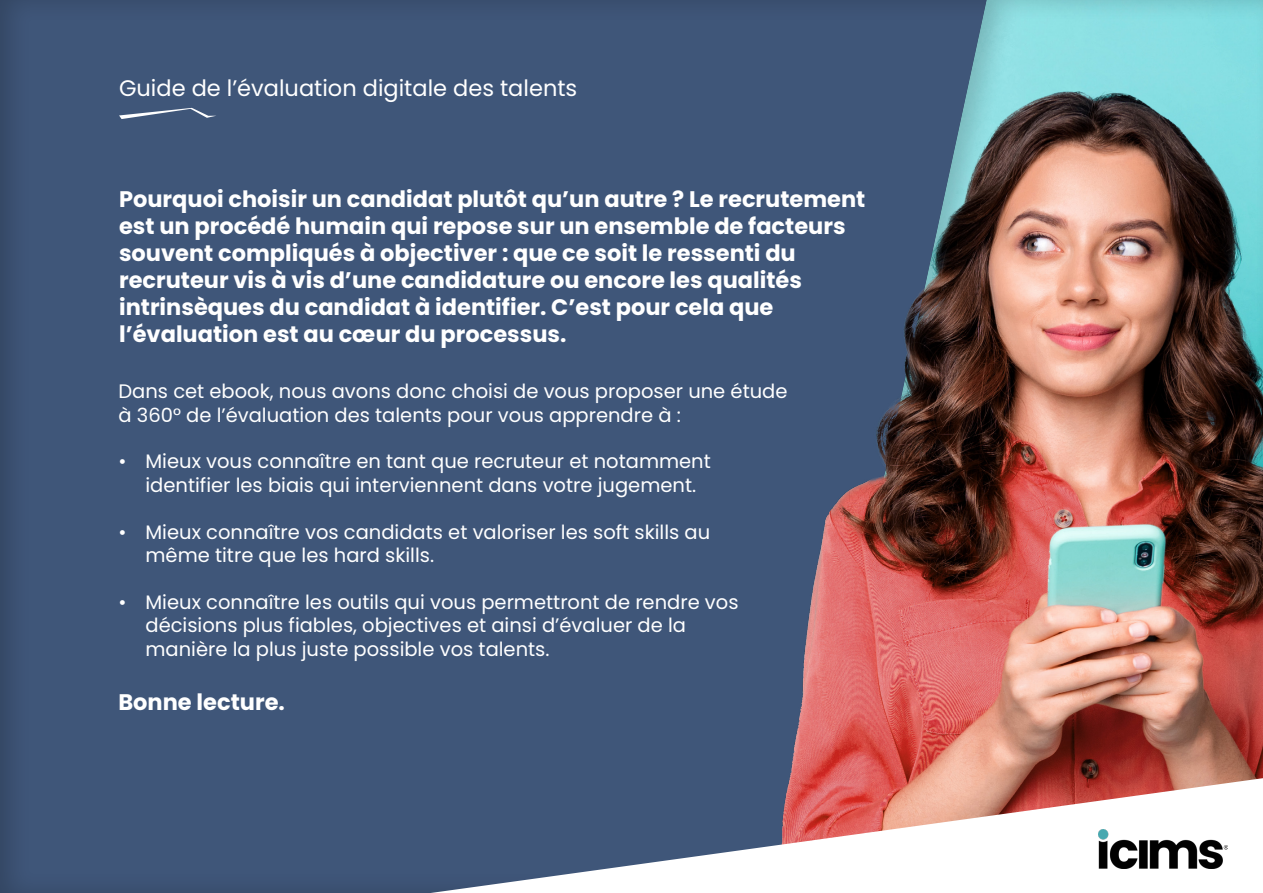
<style>
.page{position:relative;width:1263px;height:893px;background:#3f5679}
.page>*{position:absolute;margin:0;border:0;box-sizing:border-box;transform-origin:0 0}
.t1{font:700 22.5px/27px "Poppins";color:#fff}
.t2{font:22.5px "Poppins";color:#fff}
.t3{font:19.5px/23.4px "Poppins";color:#fff}
</style>
<div class="page">
<img style="left:736px;top:0;width:527px;height:778px">
<svg style="left:431px;top:778px;width:832px;height:115px"></svg>
<img style="left:1098px;top:829px;width:129px;height:39px">
<svg style="left:119px;top:108px;width:97px;height:11px"></svg>
<p class="t2" style="left:119px;top:75px;width:460px">Guide de l’évaluation digitale des talents</p>
<p class="t1" style="left:119px;top:185px;width:748px">Pourquoi choisir un candidat plutôt qu’un autre ? Le recrutement est un procédé humain qui repose sur un ensemble de facteurs souvent compliqués à objectiver : que ce soit le ressenti du recruteur vis à vis d’une candidature ou encore les qualités intrinsèques du candidat à identifier. C’est pour cela que l’évaluation est au cœur du processus.</p>
<p class="t3" style="left:118px;top:380px;width:670px">Dans cet ebook, nous avons donc choisi de vous proposer une étude à 360° de l’évaluation des talents pour vous apprendre à :</p>
<p class="t3" style="left:145px;top:450px;width:567px;text-indent:-27px">• Mieux vous connaître en tant que recruteur et notamment identifier les biais qui interviennent dans votre jugement.</p>
<p class="t3" style="left:145px;top:520px;width:566px;text-indent:-27px">• Mieux connaître vos candidats et valoriser les soft skills au même titre que les hard skills.</p>
<p class="t3" style="left:145px;top:590px;width:595px;text-indent:-27px">• Mieux connaître les outils qui vous permettront de rendre vos décisions plus fiables, objectives et ainsi d’évaluer de la manière la plus juste possible vos talents.</p>
<p class="t1" style="left:118px;top:688px;width:168px">Bonne lecture.</p>
</div>
